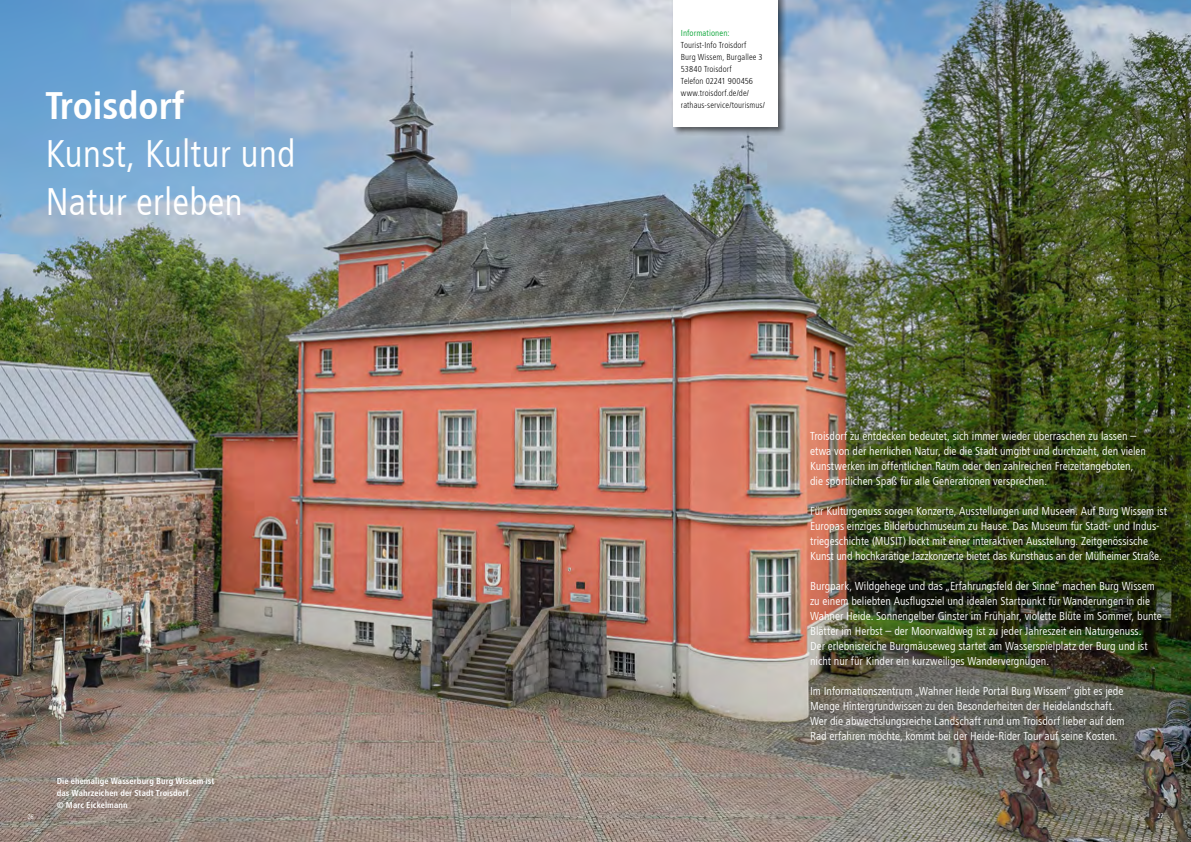
<style>
.page{position:relative;width:1191px;height:842px;background:#fff}
.page>*{position:absolute;margin:0;border:0;box-sizing:border-box;transform-origin:0 0}
.t1{font:condensed 40px/48px "Lino Frutiger Next";color:#fff}
.t2{font:700 condensed 40px "Lino Frutiger Next";color:#fff}
.t3{font:condensed 12px/15px "Lino Frutiger Next";letter-spacing:-.005em;color:#fff}
.t4{font:300 condensed 9px/12px "Lino Frutiger Next";letter-spacing:.005em;color:#000}
.t5{font:700 condensed 9px/12px "Lino Frutiger Next";letter-spacing:.01em;color:#fff}
.t6{font:condensed 9px "Lino Frutiger Next";letter-spacing:.01em;color:#0aa537}
.t7{font:condensed 7px "Lino Frutiger Next";color:#fff}
</style>
<div class="page">
<img style="left:0;top:0;width:1191px;height:842px">
<div style="left:671px;top:0;width:116px;height:136px;background:#000;opacity:.55"></div>
<div style="left:673px;top:0;width:105px;height:126px;background:#fff"></div>
<h1 class="t2" style="left:45px;top:84px;width:140px">Troisdorf</h1>
<h1 class="t1" style="left:45px;top:130px;width:252px">Kunst, Kultur und<br>Natur erleben</h1>
<p class="t5" style="left:57px;top:775px;width:159px">Die ehemalige Wasserburg Burg Wissem ist das Wahrzeichen der Stadt Troisdorf.<br>© Marc Eickelmann</p>
<p class="t6" style="left:681px;top:28px;width:50px">Informationen:</p>
<p class="t4" style="left:681px;top:39px;width:85px">Tourist-Info Troisdorf<br>Burg Wissem, Burgallee 3<br>53840 Troisdorf<br>Telefon 02241 900456 www.troisdorf.de/de/ rathaus-service/tourismus/</p>
<p class="t3" style="left:810px;top:429px;width:337px">Troisdorf zu entdecken bedeutet, sich immer wieder überraschen zu lassen – etwa von der herrlichen Natur, die die Stadt umgibt und durchzieht, den vielen Kunstwerken im öffentlichen Raum oder den zahlreichen Freizeitangeboten, die sportlichen Spaß für alle Generationen versprechen.</p>
<p class="t3" style="left:810px;top:504px;width:358px">Für Kulturgenuss sorgen Konzerte, Ausstellungen und Museen. Auf Burg Wissem ist Europas einziges Bilderbuchmuseum zu Hause. Das Museum für Stadt- und Indus&shy;triegeschichte (MUSIT) lockt mit einer interaktiven Ausstellung. Zeitgenössische Kunst und hochkarätige Jazzkonzerte bietet das Kunsthaus an der Mülheimer Straße.</p>
<p class="t3" style="left:810px;top:579px;width:353px">Burgpark, Wildgehege und das „Erfahrungsfeld der Sinne“ machen Burg Wissem zu einem beliebten Ausflugsziel und idealen Startpunkt für Wanderungen in die Wahner Heide. Sonnengelber Ginster im Frühjahr, violette Blüte im Sommer, bunte Blätter im Herbst – der Moorwaldweg ist zu jeder Jahreszeit ein Naturgenuss.<br>Der erlebnisreiche Burgmäuseweg startet am Wasserspielplatz der Burg und ist nicht nur für Kinder ein kurzweiliges Wandervergnügen.</p>
<p class="t3" style="left:810px;top:684px;width:316px">Im Informationszentrum „Wahner Heide Portal Burg Wissem“ gibt es jede Menge Hintergrundwissen zu den Besonderheiten der Heidelandschaft.<br>Wer die abwechslungsreiche Landschaft rund um Troisdorf lieber auf dem Rad erfahren möchte, kommt bei der Heide-Rider Tour auf seine Kosten.</p>
<p class="t7" style="left:27px;top:813px;width:8px">26</p>
<p class="t7" style="left:1157px;top:812px;width:8px">27</p>
</div>
